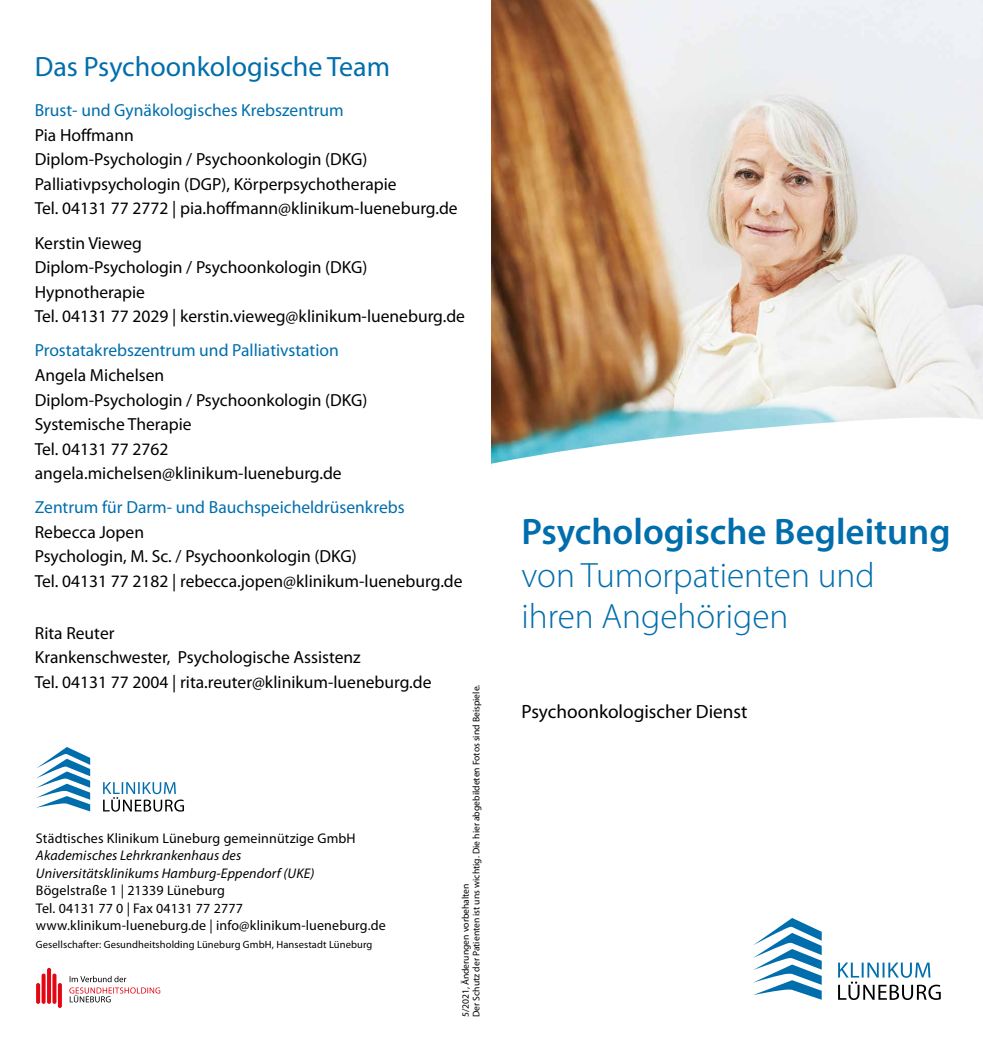
<style>
.page{position:relative;width:983px;height:1042px;background:#fff}
.page>*{position:absolute;margin:0;border:0;box-sizing:border-box;transform-origin:0 0}
.t1{font:600 36.93px "Myriad Pro";color:#006eac}
.t2{font:300 35.35px/40.2px "Myriad Pro";color:#006eac}
.t3{font:28px "Myriad Pro";color:#006eac}
.t4{font:19.25px "Myriad Pro";color:#000}
.t5{font:17.5px/24.5px "Myriad Pro";color:#000}
.t6{font:17.5px "Myriad Pro";color:#006eac}
.t7{font:14px/17.5px "Myriad Pro";letter-spacing:.01em;color:#000}
.t8{font:italic 14px/17.5px "Myriad Pro";letter-spacing:.01em;color:#000}
.t9{font:10.5px "Myriad Pro";letter-spacing:.01em;color:#000}
.t10{font:9.62px/10.5px "Myriad Pro";color:#000}
</style>
<div class="page">
<img style="left:491px;top:0;width:491px;height:415px">
<svg style="left:491px;top:415px;width:491px;height:52px"></svg>
<svg style="left:753px;top:918px;width:68px;height:82px"></svg>
<svg style="left:838px;top:962px;width:102px;height:38px"></svg>
<svg style="left:36px;top:747px;width:54px;height:64px"></svg>
<svg style="left:103px;top:782px;width:81px;height:29px"></svg>
<svg style="left:36px;top:983px;width:4px;height:21px"></svg>
<svg style="left:42px;top:973px;width:4px;height:31px"></svg>
<svg style="left:52px;top:973px;width:4px;height:31px"></svg>
<hr style="left:47px;top:968px;width:4px;height:36px;background:#e30613;border-radius:2px">
<svg style="left:58px;top:983px;width:4px;height:25px"></svg>
<svg style="left:69px;top:976px;width:91px;height:26px"></svg>
<h3 class="t3" style="left:35px;top:49px;width:357px">Das Psychoonkologische Team</h3>
<p class="t6" style="left:35px;top:99px;width:310px">Brust- und Gynäkologisches Krebszentrum</p>
<p class="t5" style="left:35px;top:122px;width:424px">Pia Hoffmann<br>Diplom-Psychologin / Psychoonkologin (DKG)<br>Palliativpsychologin (DGP), Körperpsychotherapie<br>Tel. 04131 77 2772 | pia.hoffmann@klinikum-lueneburg.de</p>
<p class="t5" style="left:35px;top:230px;width:431px">Kerstin Vieweg<br>Diplom-Psychologin / Psychoonkologin (DKG)<br>Hypnotherapie<br>Tel. 04131 77 2029 | kerstin.vieweg@klinikum-lueneburg.de</p>
<p class="t6" style="left:35px;top:340px;width:305px">Prostatakrebszentrum und Palliativstation</p>
<p class="t5" style="left:35px;top:363px;width:334px">Angela Michelsen<br>Diplom-Psychologin / Psychoonkologin (DKG)<br>Systemische Therapie<br>Tel. 04131 77 2762 angela.michelsen@klinikum-lueneburg.de</p>
<p class="t6" style="left:35px;top:497px;width:371px">Zentrum für Darm- und Bauchspeicheldrüsenkrebs</p>
<p class="t5" style="left:35px;top:519px;width:429px">Rebecca Jopen<br>Psychologin, M. Sc. / Psychoonkologin (DKG)<br>Tel. 04131 77 2182 | rebecca.jopen@klinikum-lueneburg.de</p>
<p class="t5" style="left:35px;top:620px;width:398px">Rita Reuter<br>Krankenschwester, Psychologische Assistenz<br>Tel. 04131 77 2004 | rita.reuter@klinikum-lueneburg.de</p>
<p class="t10" style="left:460px;top:1017px;width:334px;rotate:-90deg">5/2021, Änderungen vorbehalten<br>Der Schutz der Patienten ist uns wichtig. Die hier abgebildeten Fotos sind Beispiele.</p>
<p class="t7" style="left:36px;top:829px;width:321px">Städtisches Klinikum Lüneburg gemeinnützige GmbH</p>
<p class="t8" style="left:36px;top:847px;width:280px">Akademisches Lehrkrankenhaus des<br>Universitätsklinikums Hamburg-Eppendorf (UKE)</p>
<p class="t7" style="left:36px;top:882px;width:351px">Bögelstraße 1 | 21339 Lüneburg<br>Tel. 04131 77 0 | Fax 04131 77 2777 www.klinikum-lueneburg.de | info@klinikum-lueneburg.de</p>
<p class="t9" style="left:36px;top:938px;width:338px">Gesellschafter: Gesundheitsholding Lüneburg GmbH, Hansestadt Lüneburg</p>
<h1 class="t1" style="left:521px;top:508px;width:430px">Psychologische Begleitung</h1>
<h2 class="t2" style="left:521px;top:556px;width:354px">von Tumorpatienten und ihren Angehörigen</h2>
<p class="t4" style="left:521px;top:700px;width:227px">Psychoonkologischer Dienst</p>
</div>
